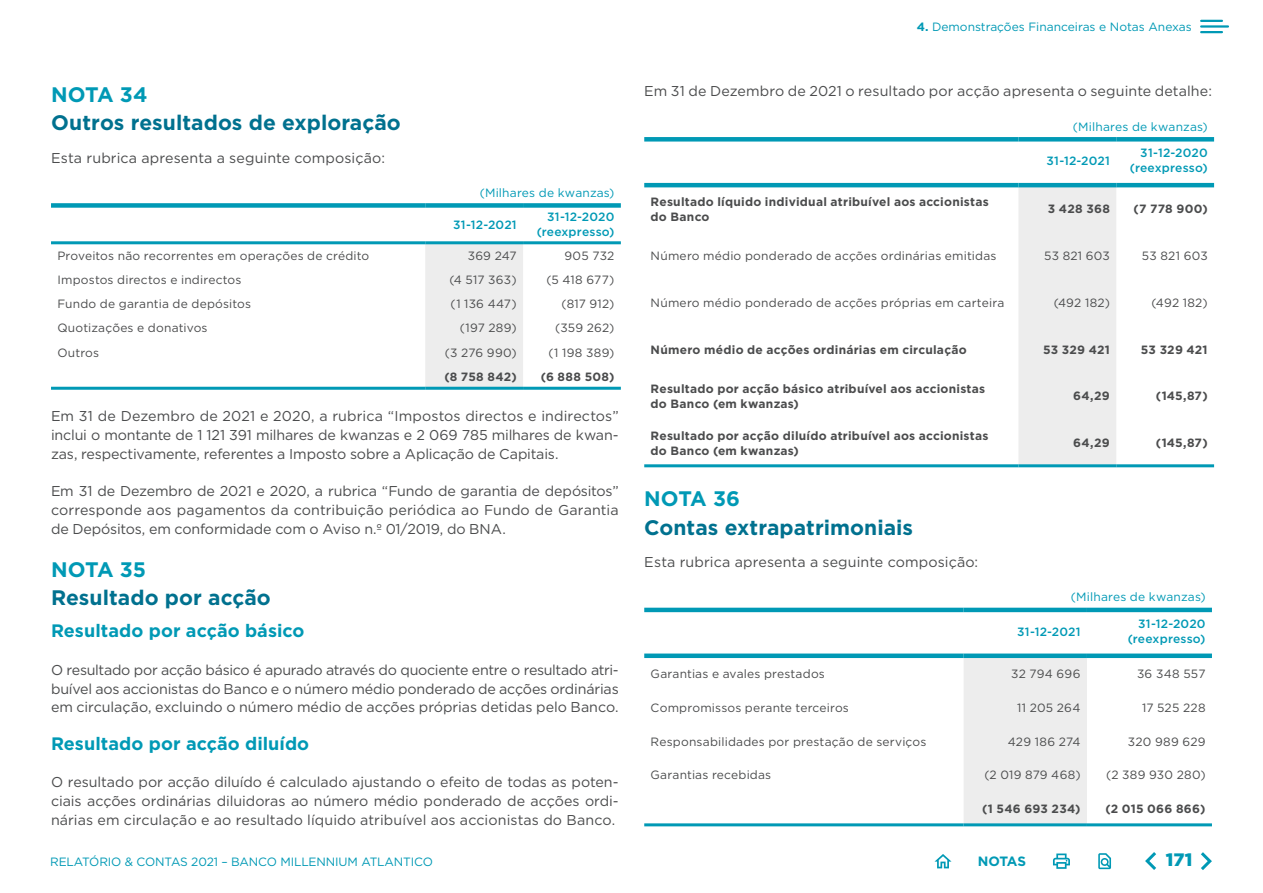
<style>
.page{position:relative;width:1263px;height:893px;background:#fff}
.page>*{position:absolute;margin:0;border:0;box-sizing:border-box;transform-origin:0 0}
.subcapitulo_2{font:700 21px "Gotham";letter-spacing:.005em;color:#00718f}
.titulo_Nota{font:700 21px "Gotham";letter-spacing:-.01em;color:#0099b5}
.subcapitulo_3{font:700 18px "Gotham";letter-spacing:.005em;color:#0099b5}
.t1{font:900 18px "Gotham";color:#0099b5}
.texto{font:14.25px/18.8px "Gotham";color:#4b4c4d;text-align:justify}
.t2{font:700 13.5px "Gotham";letter-spacing:-.02em;color:#0099b5}
.t3{font:12px "Gotham";letter-spacing:.015em;color:#4b4c4d}
.t4{font:700 12px/15px "Gotham";letter-spacing:.02em;color:#4b4c4d}
.t5{font:12px "Gotham";color:#0099b5}
.t6{font:500 12px "Gotham";letter-spacing:.015em;color:#0099b5}
.s1{font-weight:700}
</style>
<div class="page">
<div style="left:425px;top:244px;width:98px;height:143px;background:#ededed"></div>
<hr style="left:51px;top:241px;width:374px;height:3px;background:#0099b5">
<hr style="left:425px;top:241px;width:98px;height:3px;background:#0099b5">
<hr style="left:523px;top:241px;width:98px;height:3px;background:#0099b5">
<div style="left:51px;top:203px;width:374px;height:5px;background:#0099b5"></div>
<div style="left:425px;top:203px;width:98px;height:5px;background:#0099b5"></div>
<div style="left:523px;top:203px;width:98px;height:5px;background:#0099b5"></div>
<hr style="left:51px;top:387px;width:374px;height:3px;background:#0099b5">
<hr style="left:425px;top:387px;width:98px;height:3px;background:#0099b5">
<hr style="left:523px;top:387px;width:98px;height:3px;background:#0099b5">
<div style="left:1018px;top:187px;width:98px;height:277px;background:#ededed"></div>
<div style="left:644px;top:137px;width:374px;height:5px;background:#0099b5"></div>
<div style="left:1018px;top:137px;width:98px;height:5px;background:#0099b5"></div>
<div style="left:1116px;top:137px;width:98px;height:5px;background:#0099b5"></div>
<hr style="left:644px;top:183px;width:374px;height:4px;background:#0099b5">
<hr style="left:1018px;top:183px;width:98px;height:4px;background:#0099b5">
<hr style="left:1116px;top:183px;width:98px;height:4px;background:#0099b5">
<hr style="left:644px;top:464px;width:374px;height:3px;background:#0099b5">
<hr style="left:1018px;top:464px;width:98px;height:3px;background:#0099b5">
<hr style="left:1116px;top:464px;width:98px;height:3px;background:#0099b5">
<div style="left:963px;top:658px;width:124px;height:165px;background:#ededed"></div>
<hr style="left:644px;top:608px;width:319px;height:4px;background:#0099b5">
<hr style="left:963px;top:608px;width:124px;height:4px;background:#0099b5">
<hr style="left:1087px;top:608px;width:125px;height:4px;background:#0099b5">
<div style="left:644px;top:653px;width:319px;height:5px;background:#0099b5"></div>
<div style="left:963px;top:653px;width:124px;height:5px;background:#0099b5"></div>
<div style="left:1087px;top:653px;width:125px;height:5px;background:#0099b5"></div>
<hr style="left:644px;top:823px;width:319px;height:3px;background:#0099b5">
<hr style="left:963px;top:823px;width:124px;height:3px;background:#0099b5">
<hr style="left:1087px;top:823px;width:125px;height:3px;background:#0099b5">
<svg style="left:1053px;top:853px;width:17px;height:16px"></svg>
<svg style="left:1098px;top:853px;width:13px;height:16px"></svg>
<svg style="left:1145px;top:852px;width:11px;height:18px"></svg>
<svg style="left:1201px;top:852px;width:11px;height:18px"></svg>
<svg style="left:934px;top:854px;width:17px;height:14px"></svg>
<hr style="left:1201px;top:20px;width:21px;height:2px;background:#0099b5">
<hr style="left:1201px;top:25px;width:27px;height:3px;background:#0099b5">
<hr style="left:1201px;top:31px;width:21px;height:2px;background:#0099b5">
<p class="titulo_Nota" style="left:51px;top:80px;width:98px">NOTA 34</p>
<p class="subcapitulo_2" style="left:51px;top:109px;width:351px">Outros resultados de exploração</p>
<p class="texto" style="left:51px;top:148px;width:335px">Esta rubrica apresenta a seguinte composição:</p>
<p class="t5" style="left:480px;top:185px;width:136px">(Milhares de kwanzas)</p>
<p class="t6" style="left:453px;top:217px;width:65px">31-12-2021</p>
<p class="t6" style="left:547px;top:209px;width:69px">31-12-2020</p>
<p class="t6" style="left:537px;top:224px;width:79px">(reexpresso)</p>
<p class="t3" style="left:57px;top:248px;width:313px">Proveitos não recorrentes em operações de crédito</p>
<p class="t3" style="left:468px;top:248px;width:50px">369 247</p>
<p class="t3" style="left:564px;top:248px;width:52px">905 732</p>
<p class="t3" style="left:57px;top:272px;width:186px">Impostos directos e indirectos</p>
<p class="t3" style="left:449px;top:272px;width:69px">(4 517 363)</p>
<p class="t3" style="left:546px;top:272px;width:70px">(5 418 677)</p>
<p class="t3" style="left:57px;top:296px;width:195px">Fundo de garantia de depósitos</p>
<p class="t3" style="left:451px;top:296px;width:68px">(1 136 447)</p>
<p class="t3" style="left:562px;top:296px;width:54px">(817 912)</p>
<p class="t3" style="left:57px;top:320px;width:152px">Quotizações e donativos</p>
<p class="t3" style="left:460px;top:320px;width:58px">(197 289)</p>
<p class="t3" style="left:555px;top:320px;width:61px">(359 262)</p>
<p class="t3" style="left:57px;top:345px;width:43px">Outros</p>
<p class="t3" style="left:445px;top:345px;width:73px">(3 276 990)</p>
<p class="t3" style="left:548px;top:345px;width:68px">(1 198 389)</p>
<p class="t4" style="left:444px;top:369px;width:74px">(8 758 842)</p>
<p class="t4" style="left:541px;top:369px;width:75px">(6 888 508)</p>
<p class="texto" style="left:51px;top:406px;width:569px">Em 31 de Dezembro de 2021 e 2020, a rubrica “Impostos directos e indirectos” inclui o montante de 1 121 391 milhares de kwanzas e 2 069 785 milhares de kwan&shy;zas, respectivamente, referentes a Imposto sobre a Aplicação de Capitais.</p>
<p class="texto" style="left:51px;top:481px;width:569px">Em 31 de Dezembro de 2021 e 2020, a rubrica “Fundo de garantia de depósitos” corresponde aos pagamentos da contribuição periódica ao Fundo de Garantia de Depósitos, em conformidade com o Aviso n.º 01/2019, do BNA.</p>
<p class="titulo_Nota" style="left:51px;top:555px;width:97px">NOTA 35</p>
<p class="subcapitulo_2" style="left:51px;top:583px;width:221px">Resultado por acção</p>
<p class="subcapitulo_3" style="left:51px;top:619px;width:255px">Resultado por acção básico</p>
<p class="texto" style="left:51px;top:660px;width:569px">O resultado por acção básico é apurado através do quociente entre o resultado atri&shy;buível aos accionistas do Banco e o número médio ponderado de acções ordinárias em circulação, excluindo o número médio de acções próprias detidas pelo Banco.</p>
<p class="subcapitulo_3" style="left:51px;top:731px;width:260px">Resultado por acção diluído</p>
<p class="texto" style="left:51px;top:772px;width:569px">O resultado por acção diluído é calculado ajustando o efeito de todas as poten&shy;ciais acções ordinárias diluidoras ao número médio ponderado de acções ordi&shy;nárias em circulação e ao resultado líquido atribuível aos accionistas do Banco.</p>
<p class="t5" style="left:917px;top:19px;width:276px"><span class="s1">4.</span> Demonstrações Financeiras e Notas Anexas</p>
<p class="texto" style="left:644px;top:82px;width:569px">Em 31 de Dezembro de 2021 o resultado por acção apresenta o seguinte detalhe:</p>
<p class="t5" style="left:1073px;top:119px;width:136px">(Milhares de kwanzas)</p>
<p class="t6" style="left:1046px;top:153px;width:65px">31-12-2021</p>
<p class="t6" style="left:1140px;top:145px;width:69px">31-12-2020</p>
<p class="t6" style="left:1130px;top:160px;width:79px">(reexpresso)</p>
<p class="t4" style="left:651px;top:194px;width:340px">Resultado líquido individual atribuível aos accionistas do Banco</p>
<p class="t4" style="left:1048px;top:202px;width:63px">3 428 368</p>
<p class="t4" style="left:1133px;top:202px;width:76px">(7 778 900)</p>
<p class="t3" style="left:651px;top:248px;width:347px">Número médio ponderado de acções ordinárias emitidas</p>
<p class="t3" style="left:1044px;top:248px;width:67px">53 821 603</p>
<p class="t3" style="left:1142px;top:248px;width:67px">53 821 603</p>
<p class="t3" style="left:651px;top:295px;width:355px">Número médio ponderado de acções próprias em carteira</p>
<p class="t3" style="left:1054px;top:295px;width:58px">(492 182)</p>
<p class="t3" style="left:1151px;top:295px;width:58px">(492 182)</p>
<p class="t4" style="left:651px;top:342px;width:318px">Número médio de acções ordinárias em circulação</p>
<p class="t4" style="left:1043px;top:342px;width:68px">53 329 421</p>
<p class="t4" style="left:1141px;top:342px;width:68px">53 329 421</p>
<p class="t4" style="left:651px;top:381px;width:336px">Resultado por acção básico atribuível aos accionistas do Banco (em kwanzas)</p>
<p class="t4" style="left:1073px;top:389px;width:38px">64,29</p>
<p class="t4" style="left:1156px;top:389px;width:53px">(145,87)</p>
<p class="t4" style="left:651px;top:428px;width:339px">Resultado por acção diluído atribuível aos accionistas do Banco (em kwanzas)</p>
<p class="t4" style="left:1073px;top:435px;width:38px">64,29</p>
<p class="t4" style="left:1156px;top:435px;width:53px">(145,87)</p>
<p class="titulo_Nota" style="left:644px;top:485px;width:97px">NOTA 36</p>
<p class="subcapitulo_2" style="left:644px;top:513px;width:270px">Contas extrapatrimoniais</p>
<p class="texto" style="left:644px;top:552px;width:335px">Esta rubrica apresenta a seguinte composição:</p>
<p class="t5" style="left:1071px;top:589px;width:136px">(Milhares de kwanzas)</p>
<p class="t6" style="left:1017px;top:623px;width:65px">31-12-2021</p>
<p class="t6" style="left:1138px;top:616px;width:69px">31-12-2020</p>
<p class="t6" style="left:1128px;top:631px;width:79px">(reexpresso)</p>
<p class="t3" style="left:651px;top:666px;width:176px">Garantias e avales prestados</p>
<p class="t3" style="left:1011px;top:666px;width:71px">32 794 696</p>
<p class="t3" style="left:1137px;top:666px;width:70px">36 348 557</p>
<p class="t3" style="left:651px;top:700px;width:200px">Compromissos perante terceiros</p>
<p class="t3" style="left:1017px;top:700px;width:65px">11 205 264</p>
<p class="t3" style="left:1142px;top:700px;width:65px">17 525 228</p>
<p class="t3" style="left:651px;top:734px;width:277px">Responsabilidades por prestação de serviços</p>
<p class="t3" style="left:1008px;top:734px;width:74px">429 186 274</p>
<p class="t3" style="left:1128px;top:734px;width:79px">320 989 629</p>
<p class="t3" style="left:651px;top:767px;width:122px">Garantias recebidas</p>
<p class="t3" style="left:984px;top:767px;width:98px">(2 019 879 468)</p>
<p class="t3" style="left:1106px;top:767px;width:101px">(2 389 930 280)</p>
<p class="t4" style="left:982px;top:801px;width:100px">(1 546 693 234)</p>
<p class="t4" style="left:1105px;top:801px;width:102px">(2 015 066 866)</p>
<p class="t5" style="left:50px;top:854px;width:384px">RELATÓRIO &amp; CONTAS 2021 – BANCO MILLENNIUM ATLANTICO</p>
<p class="t2" style="left:978px;top:852px;width:50px">NOTAS</p>
<p class="t1" style="left:1166px;top:848px;width:28px">171</p>
</div>
